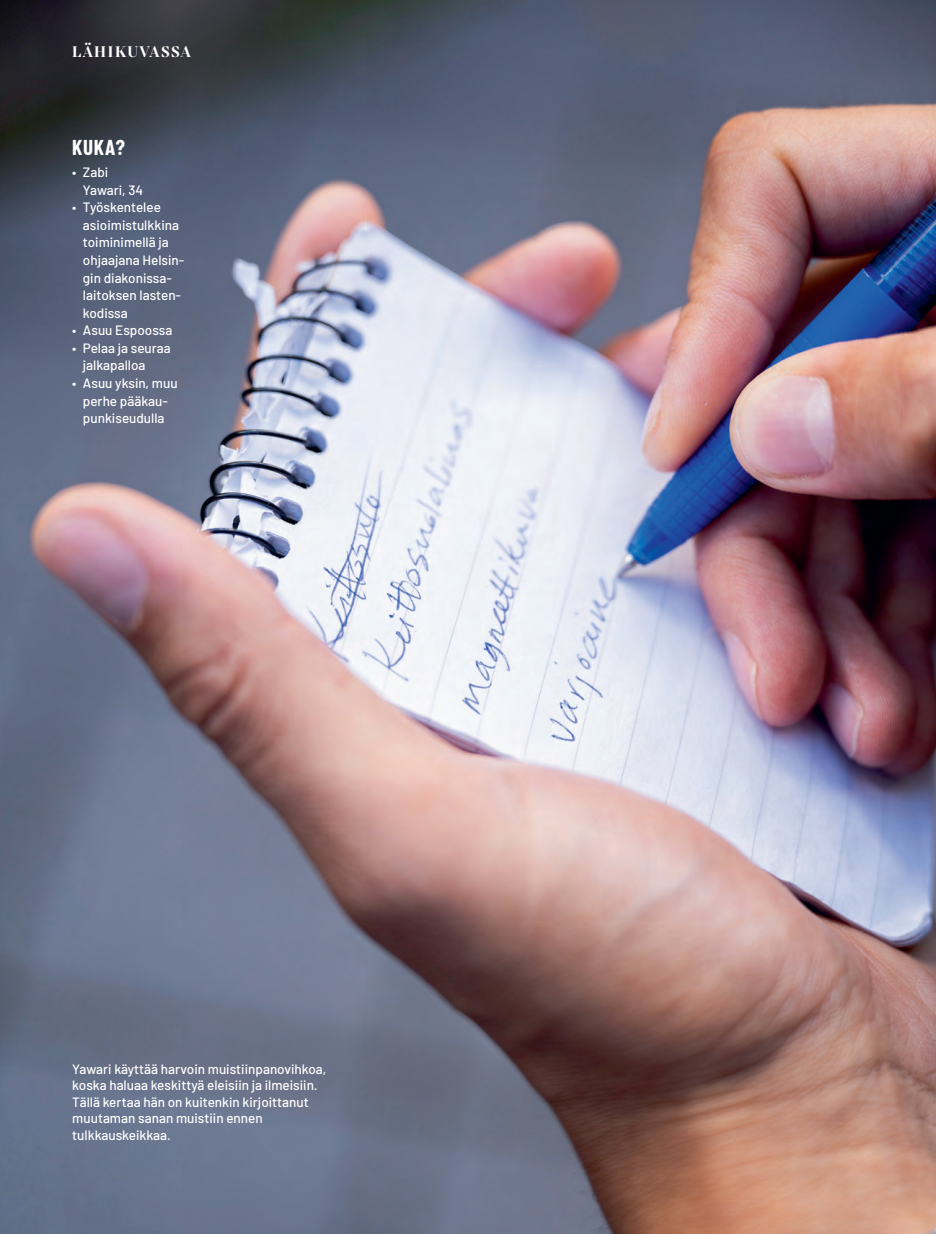
<style>
.page{position:relative;width:936px;height:1234px;background:#fff}
.page>*{position:absolute;margin:0;border:0;box-sizing:border-box;transform-origin:0 0}
.P_vinjetti_iso{font:700 21px "Barlow Condensed";color:#fff}
.P_palstan_nimi{font:700 16.5px "Mixta Pro";letter-spacing:.075em;color:#fff}
.P_iso_nosto{font:500 13.5px/17.5px "Barlow";color:#fff}
</style>
<div class="page">
<img style="left:0;top:0;width:935px;height:1233px">
<p class="P_palstan_nimi" style="left:72px;top:42px;width:120px">LÄHIKUVASSA</p>
<p class="P_vinjetti_iso" style="left:72px;top:133px;width:54px">KUKA?</p>
<p class="P_iso_nosto" style="left:83px;top:162px;width:62px;text-indent:-11px">• Zabi<br>Yawari, 34</p>
<p class="P_iso_nosto" style="left:83px;top:197px;width:103px;text-indent:-11px">• Työskentelee asioimistulkkina toiminimellä ja ohjaajana Helsin&shy;gin diakonissa&shy;laitoksen lasten&shy;kodissa</p>
<p class="P_iso_nosto" style="left:72px;top:320px;width:101px">• Asuu Espoossa</p>
<p class="P_iso_nosto" style="left:83px;top:338px;width:89px;text-indent:-11px">• Pelaa ja seuraa jalkapalloa</p>
<p class="P_iso_nosto" style="left:72px;top:373px;width:107px;text-align:center">• Asuu yksin, muu perhe pääkau&shy;punkiseudulla</p>
<p class="P_iso_nosto" style="left:72px;top:1059px;width:255px;line-height:16.5px">Yawari käyttää harvoin muistiinpanovihkoa, koska haluaa keskittyä eleisiin ja ilmeisiin.<br>Tällä kertaa hän on kuitenkin kirjoittanut muutaman sanan muistiin ennen tulkkauskeikkaa.</p>
</div>
